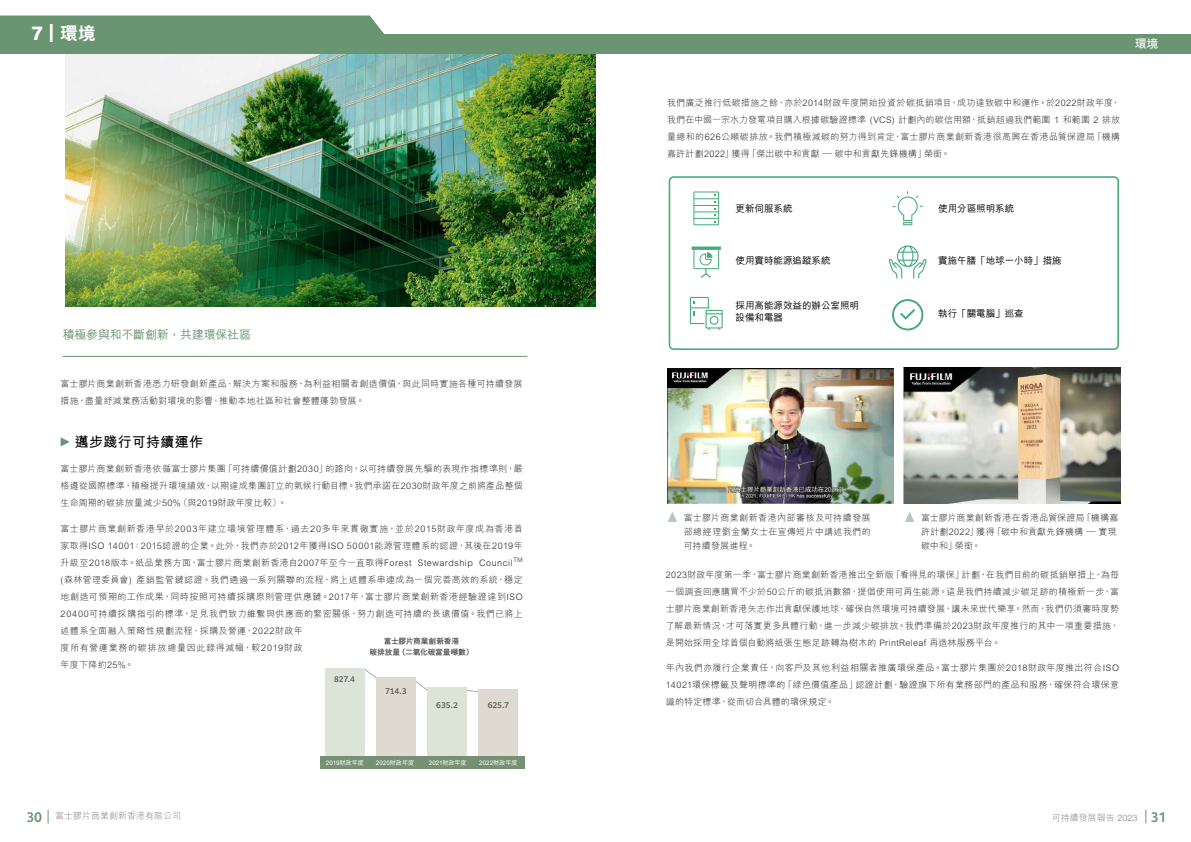
<style>
.page{position:relative;width:1191px;height:842px;background:#fff}
.page>*{position:absolute;margin:0;border:0;box-sizing:border-box;transform-origin:0 0}
.t1{font:700 18px "Clarimo UDPE";color:#fff}
.t2{font:700 15px "Arial";color:#b5cab9;scale:.9 1}
.t3{font:700 14px "M Hei HK";letter-spacing:.02em;color:#000}
.t4{font:500 12px "M Hei HK";letter-spacing:-.02em;color:#6a9572}
.t5{font:800 12px "M Hei HK";color:#fff}
.t6{font:500 9.6px/11.5px "M Hei HK";letter-spacing:-.01em;color:#000}
.t7{font:300 9px/17px "M Hei HK";letter-spacing:.04em;color:#231f20;text-align:justify}
.t8{font:300 9px/14px "M Hei HK";letter-spacing:.02em;color:#231f20}
.t9{font:300 9px "M Hei HK";color:#808285}
.t10{font:800 7.7px/11.1px "M Hei HK";letter-spacing:-.015em;color:#545454;text-align:center}
.t11{font:500 7.7px "Clarimo UDPE";letter-spacing:-.01em;color:#545454}
.t12{font:500 6.2px "M Hei HK";letter-spacing:-.02em;color:#fff}
.t13{font:500 6.2px "M Hei HK";letter-spacing:.005em;color:#fff}
.s1{font-family:"M Hei HK";font-weight:800}
.s2{font-family:"Xerox Sans";font-weight:700;font-size:14px;color:#6b9673}
.s3{font-family:"Helvetica Neue"}
</style>
<div class="page">
<div style="left:594px;top:34px;width:597px;height:20px;background:#6a9572"></div>
<img style="left:66px;top:54px;width:529px;height:253px">
<div style="left:0;top:16px;width:384px;height:18px;background:#6a9572"></div>
<div style="left:0;top:34px;width:595px;height:20px;background:#6a9572"></div>
<hr style="left:63px;top:356px;width:464px;height:1px;background:#6a9572">
<svg style="left:48px;top:810px;width:1px;height:13px"></svg>
<svg style="left:1145px;top:810px;width:1px;height:13px"></svg>
<svg style="left:61px;top:437px;width:9px;height:9px"></svg>
<svg style="left:364px;top:668px;width:12px;height:13px"></svg>
<svg style="left:415px;top:677px;width:15px;height:15px"></svg>
<svg style="left:467px;top:689px;width:16px;height:4px"></svg>
<div style="left:325px;top:668px;width:39px;height:95px;background:#dbe4d6"></div>
<div style="left:376px;top:677px;width:39px;height:86px;background:#dedad1"></div>
<div style="left:427px;top:688px;width:40px;height:75px;background:#dbe4d6"></div>
<div style="left:479px;top:690px;width:39px;height:75px;background:#dedad1"></div>
<div style="left:319px;top:756px;width:205px;height:12px;background:#779073"></div>
<img style="left:667px;top:368px;width:227px;height:135px">
<svg style="left:693px;top:191px;width:26px;height:34px"></svg>
<svg style="left:892px;top:191px;width:31px;height:34px"></svg>
<svg style="left:888px;top:245px;width:38px;height:33px"></svg>
<svg style="left:892px;top:299px;width:31px;height:31px"></svg>
<svg style="left:690px;top:297px;width:32px;height:33px"></svg>
<svg style="left:691px;top:246px;width:30px;height:4px"></svg>
<div style="left:668px;top:176px;width:451px;height:174px;border:2px solid #48ab7f;border-radius:4px"></div>
<svg style="left:693px;top:250px;width:26px;height:28px"></svg>
<img style="left:904px;top:367px;width:216px;height:137px">
<h1 class="t1" style="left:32px;top:17px;width:66px">7 | <span class="s1">環境</span></h1>
<h3 class="t4" style="left:63px;top:326px;width:190px">積極參與和不斷創新，共建環保社區</h3>
<p class="t7" style="left:61px;top:375px;width:463px">富士膠片商業創新香港悉力研發創新產品、解決方案和服務，為利益相關者創造價值，與此同時實施各種可持續發展措施，盡量紓減業務活動對環境的影響，推動本地社區和社會整體蓬勃發展。</p>
<h3 class="t3" style="left:75px;top:431px;width:130px">邁步踐行可持續運作</h3>
<p class="t7" style="left:61px;top:460px;width:464px">富士膠片商業創新香港依循富士膠片集團「可持續價值計劃2030」的路向，以可持續發展先驅的表現作指標準則，嚴格遵從國際標準，積極提升環境績效，以期達成集團訂立的氣候行動目標。我們承諾在2030財政年度之前將產品整個生命周期的碳排放量減少50%（與2019財政年度比較）。</p>
<p class="t7" style="left:61px;top:519px;width:464px;text-align:left">富士膠片商業創新香港早於2003年建立環境管理體系，過去20多年來貫徹實施，並於2015財政年度成為香港首家取得ISO 14001：2015認證的企業。此外，我們亦於2012年獲得ISO 50001能源管理體系的認證，其後在2019年升級至2018版本。紙品業務方面，富士膠片商業創新香港自2007年至今一直取得Forest Stewardship Council<sup>TM </sup>(森林管理委員會) 產銷監管鏈認證。我們通過一系列關聯的流程，將上述體系串連成為一個完善高效的系統，穩定地創造可預期的工作成果，同時按照可持續採購原則管理供應鏈。2017年，富士膠片商業創新香港經驗證達到ISO 20400可持續採購指引的標準，足見我們致力維繫與供應商的緊密關係，努力創造可持續的長遠價值。我們已將上述體系全面融入策略性規劃流程、採購及營運，2022財政年<br>度所有營運業務的碳排放總量因此錄得減幅，較2019財政<br>年度下降約25%。</p>
<p class="t10" style="left:369px;top:635px;width:106px">富士膠片商業創新香港<br>碳排放量（二氧化碳當量噸數）</p>
<p class="t11" style="left:334px;top:673px;width:22px">827.4</p>
<p class="t11" style="left:385px;top:685px;width:23px">714.3</p>
<p class="t11" style="left:436px;top:699px;width:23px">635.2</p>
<p class="t11" style="left:488px;top:699px;width:23px">625.7</p>
<p class="t12" style="left:326px;top:758px;width:40px">2019財政年度</p>
<p class="t13" style="left:376px;top:758px;width:40px">2020財政年度</p>
<p class="t12" style="left:429px;top:758px;width:39px">2021財政年度</p>
<p class="t13" style="left:479px;top:758px;width:40px">2022財政年度</p>
<h3 class="t5" style="left:1134px;top:35px;width:25px">環境</h3>
<p class="t7" style="left:667px;top:94px;width:455px">我們廣泛推行低碳措施之餘，亦於2014財政年度開始投資於碳抵銷項目，成功達致碳中和運作。於2022財政年度，我們在中國一宗水力發電項目購入根據碳驗證標準 (VCS) 計劃內的碳信用額，抵銷超過我們範圍 1 和範圍 2 排放量總和的626公噸碳排放。我們積極減碳的努力得到肯定，富士膠片商業創新香港很高興在香港品質保證局「機構嘉許計劃2022」獲得「傑出碳中和貢獻 ─ 碳中和貢獻先鋒機構」榮銜。</p>
<p class="t6" style="left:735px;top:202px;width:59px">更新伺服系統</p>
<p class="t6" style="left:735px;top:254px;width:97px">使用實時能源追蹤系統</p>
<p class="t6" style="left:735px;top:299px;width:125px">採用高能源效益的辦公室照明設備和電器</p>
<p class="t6" style="left:938px;top:202px;width:78px">使用分區照明系統</p>
<p class="t6" style="left:938px;top:254px;width:125px">實施午膳「地球一小時」措施</p>
<p class="t6" style="left:938px;top:307px;width:87px">執行「關電腦」巡查</p>
<h2 class="t2" style="left:666px;top:506px;width:16px">▲</h2>
<p class="t7" style="left:684px;top:510px;width:188px;line-height:14px">富士膠片商業創新香港內部審核及可持續發展部總經理劉金蘭女士在宣傳短片中講述我們的可持續發展進程。</p>
<h2 class="t2" style="left:903px;top:506px;width:16px">▲</h2>
<p class="t8" style="left:921px;top:510px;width:199px">富士膠片商業創新香港在香港品質保證局「機構嘉許計劃2022」獲得「碳中和貢獻先鋒機構 ─ 實現碳中和」榮銜。</p>
<p class="t7" style="left:666px;top:565px;width:455px">2023財政年度第一季，富士膠片商業創新香港推出全新版「看得見的環保」計劃，在我們目前的碳抵銷舉措上，為每一個調查回應購買不少於50公斤的碳抵消數額，提倡使用可再生能源。這是我們持續減少碳足跡的積極新一步，富士膠片商業創新香港矢志作出貢獻保護地球，確保自然環境可持續發展，讓未來世代樂享。然而，我們仍須審時度勢了解最新情況，才可落實更多具體行動，進一步減少碳排放。我們準備於2023財政年度推行的其中一項重要措施，是開始採用全球首個自動將紙張生態足跡轉為樹木的 PrintReleaf 再造林服務平台。</p>
<p class="t7" style="left:666px;top:659px;width:454px">年內我們亦履行企業責任，向客戶及其他利益相關者推廣環保產品。富士膠片集團於2018財政年度推出符合ISO 14021環保標籤及聲明標準的「綠色價值產品」認證計劃，驗證旗下所有業務部門的產品和服務，確保符合環保意識的特定標準，從而切合具體的環保規定。</p>
<p class="t9" style="left:26px;top:809px;width:156px"><span class="s2">30</span> 富士膠片商業創新香港有限公司</p>
<p class="t9" style="left:1052px;top:812px;width:116px">可持續發展報告 <span class="s3">2023</span> <span class="s2">31</span></p>
</div>
